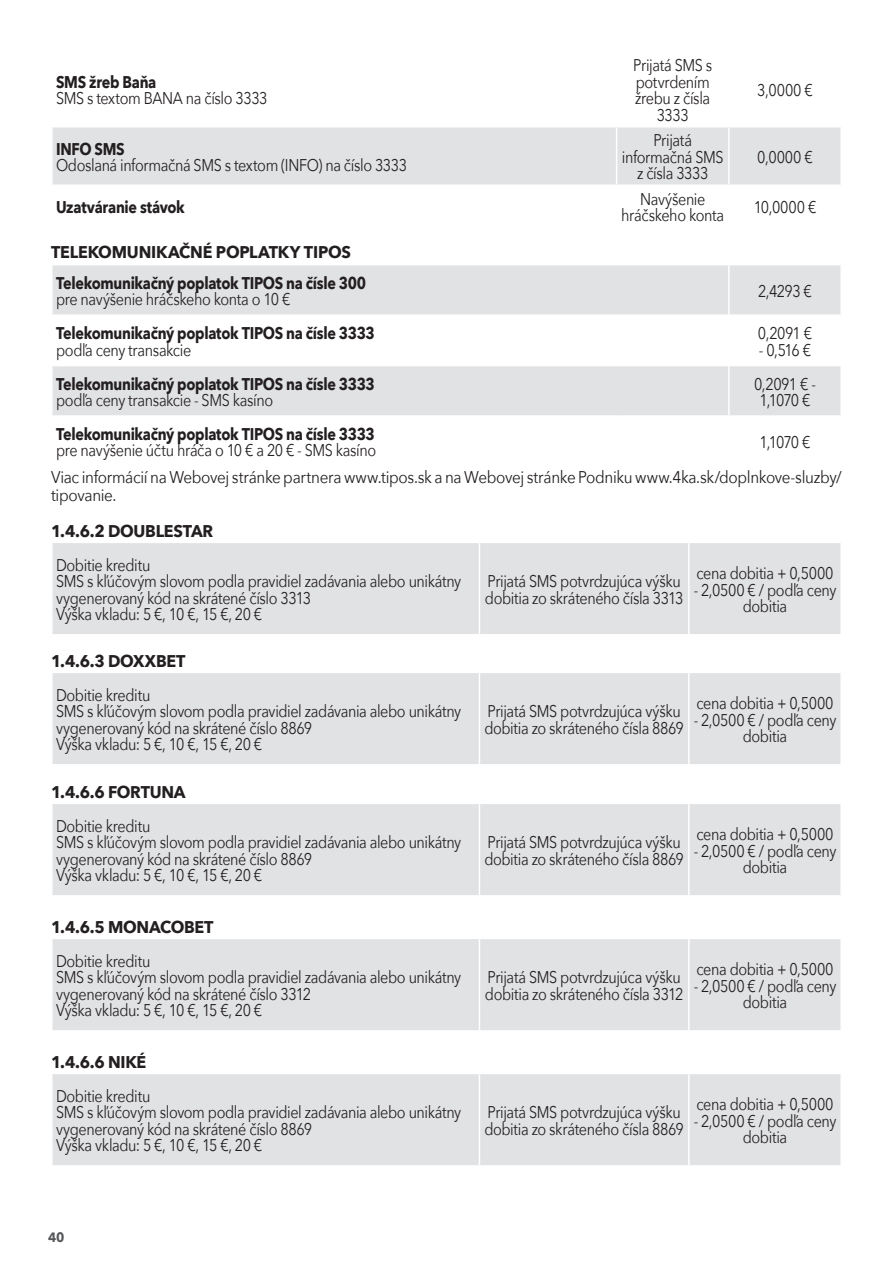
<style>
.page{position:relative;width:893px;height:1263px;background:#fff}
.page>*{position:absolute;margin:0;border:0;box-sizing:border-box;transform-origin:0 0}
.t1{font:16.95px/16.5px "Avenir Next";letter-spacing:-.025em;color:#231f20;scale:.85 1}
.t2{font:700 16.95px "Avenir Next";letter-spacing:-.02em;color:#231f20;scale:.85 1}
.t3{font:700 16.95px/30.8px "Avenir Next";letter-spacing:-.02em;color:#231f20;scale:.95 1}
.t4{font:16.95px/16.5px "Avenir Next";letter-spacing:-.055em;color:#231f20;text-align:center;scale:.85 1}
.t5{font:16.95px "Avenir Next";letter-spacing:-.025em;color:#231f20;scale:.9 1}
.t6{font:700 13.5px "Avenir Next";color:#57585a;scale:.95 1}
</style>
<div class="page">
<div style="left:53px;top:127px;width:787px;height:57px;background:#e1e2e4"></div>
<hr style="left:616px;top:127px;width:1px;height:57px;background:#fff">
<hr style="left:728px;top:127px;width:2px;height:57px;background:#fff">
<div style="left:53px;top:265px;width:787px;height:49px;background:#e1e2e4"></div>
<div style="left:53px;top:366px;width:787px;height:49px;background:#e1e2e4"></div>
<hr style="left:728px;top:265px;width:2px;height:49px;background:#fff">
<hr style="left:728px;top:366px;width:2px;height:49px;background:#fff">
<div style="left:53px;top:543px;width:787px;height:91px;background:#e1e2e4"></div>
<hr style="left:479px;top:543px;width:1px;height:91px;background:#fff">
<hr style="left:688px;top:543px;width:2px;height:91px;background:#fff">
<div style="left:53px;top:673px;width:787px;height:91px;background:#e1e2e4"></div>
<hr style="left:479px;top:673px;width:1px;height:91px;background:#fff">
<hr style="left:688px;top:673px;width:2px;height:91px;background:#fff">
<div style="left:53px;top:804px;width:787px;height:91px;background:#e1e2e4"></div>
<hr style="left:479px;top:804px;width:1px;height:91px;background:#fff">
<hr style="left:688px;top:804px;width:2px;height:91px;background:#fff">
<div style="left:53px;top:939px;width:787px;height:91px;background:#e1e2e4"></div>
<hr style="left:479px;top:939px;width:1px;height:91px;background:#fff">
<hr style="left:688px;top:939px;width:2px;height:91px;background:#fff">
<div style="left:53px;top:1074px;width:787px;height:91px;background:#e1e2e4"></div>
<hr style="left:479px;top:1074px;width:1px;height:91px;background:#fff">
<hr style="left:688px;top:1074px;width:2px;height:91px;background:#fff">
<p class="t2" style="left:56px;top:67px;width:120px">SMS žreb Baňa</p>
<p class="t1" style="left:56px;top:90px;width:250px">SMS s textom BANA na číslo 3333</p>
<p class="t2" style="left:56px;top:134px;width:82px">INFO SMS</p>
<p class="t1" style="left:56px;top:156px;width:414px">Odoslaná informačná SMS s textom (INFO) na číslo 3333</p>
<p class="t1" style="left:633px;top:57px;width:95px;text-align:center">Prijatá SMS s potvrdením žrebu z čísla<br>3333</p>
<p class="t1" style="left:622px;top:132px;width:121px;text-align:center">Prijatá informačná SMS z čísla 3333</p>
<p class="t1" style="left:757px;top:81px;width:67px">3,0000 €</p>
<p class="t1" style="left:757px;top:148px;width:67px">0,0000 €</p>
<p class="t2" style="left:56px;top:192px;width:153px">Uzatváranie stávok</p>
<p class="t1" style="left:621px;top:190px;width:123px;text-align:center">Navýšenie hráčskeho konta</p>
<p class="t1" style="left:754px;top:198px;width:75px">10,0000 €</p>
<p class="t3" style="left:51px;top:236px;width:333px">TELEKOMUNIKAČNÉ POPLATKY TIPOS<br>Telekomunikačný poplatok TIPOS na čísle 300</p>
<p class="t1" style="left:56px;top:290px;width:277px">pre navýšenie hráčskeho konta o 10 €</p>
<p class="t1" style="left:758px;top:282px;width:65px">2,4293 €</p>
<p class="t2" style="left:56px;top:318px;width:377px">Telekomunikačný poplatok TIPOS na čísle 3333</p>
<p class="t1" style="left:56px;top:341px;width:161px">podľa ceny transakcie</p>
<p class="t2" style="left:56px;top:369px;width:377px">Telekomunikačný poplatok TIPOS na čísle 3333</p>
<p class="t1" style="left:56px;top:391px;width:257px">podľa ceny transakcie - SMS kasíno</p>
<p class="t1" style="left:758px;top:324px;width:65px">0,2091 €</p>
<p class="t1" style="left:759px;top:341px;width:63px">- 0,516 €</p>
<p class="t4" style="left:754px;top:375px;width:74px">0,2091 € -<br>1,1070 €</p>
<p class="t2" style="left:56px;top:419px;width:377px">Telekomunikačný poplatok TIPOS na čísle 3333</p>
<p class="t1" style="left:56px;top:442px;width:378px">pre navýšenie účtu hráča o 10 € a 20 € - SMS kasíno</p>
<p class="t1" style="left:51px;top:424px;width:932px;line-height:34.8px;text-indent:708px">1,1070 €<br>Viac informácií na Webovej stránke partnera www.tipos.sk a na Webovej stránke Podniku www.4ka.sk/doplnkove-sluzby/</p>
<p class="t5" style="left:51px;top:481px;width:74px">tipovanie.</p>
<p class="t3" style="left:51px;top:515px;width:172px">1.4.6.2 DOUBLESTAR</p>
<p class="t1" style="left:56px;top:556px;width:478px">Dobitie kreditu<br>SMS s kľúčovým slovom podla pravidiel zadávania alebo unikátny vygenerovaný kód na skrátené číslo 3313<br>Výška vkladu: 5 €, 10 €, 15 €, 20 €</p>
<p class="t1" style="left:696px;top:564px;width:163px">cena dobitia + 0,5000</p>
<p class="t1" style="left:694px;top:581px;width:169px;text-align:center">- 2,0500 € / podľa ceny dobitia</p>
<p class="t1" style="left:485px;top:572px;width:235px">Prijatá SMS potvrdzujúca výšku dobitia zo skráteného čísla 3313</p>
<p class="t3" style="left:51px;top:645px;width:143px">1.4.6.3 DOXXBET</p>
<p class="t1" style="left:56px;top:686px;width:478px">Dobitie kreditu<br>SMS s kľúčovým slovom podla pravidiel zadávania alebo unikátny vygenerovaný kód na skrátené číslo 8869<br>Výška vkladu: 5 €, 10 €, 15 €, 20 €</p>
<p class="t3" style="left:51px;top:776px;width:143px">1.4.6.6 FORTUNA</p>
<p class="t1" style="left:56px;top:817px;width:478px">Dobitie kreditu<br>SMS s kľúčovým slovom podla pravidiel zadávania alebo unikátny vygenerovaný kód na skrátené číslo 8869<br>Výška vkladu: 5 €, 10 €, 15 €, 20 €</p>
<p class="t3" style="left:51px;top:911px;width:172px">1.4.6.5 MONACOBET</p>
<p class="t1" style="left:56px;top:952px;width:478px">Dobitie kreditu<br>SMS s kľúčovým slovom podla pravidiel zadávania alebo unikátny vygenerovaný kód na skrátené číslo 3312<br>Výška vkladu: 5 €, 10 €, 15 €, 20 €</p>
<p class="t3" style="left:51px;top:1046px;width:102px">1.4.6.6 NIKÉ</p>
<p class="t1" style="left:56px;top:1087px;width:478px">Dobitie kreditu<br>SMS s kľúčovým slovom podla pravidiel zadávania alebo unikátny vygenerovaný kód na skrátené číslo 8869<br>Výška vkladu: 5 €, 10 €, 15 €, 20 €</p>
<p class="t1" style="left:484px;top:702px;width:236px">Prijatá SMS potvrdzujúca výšku dobitia zo skráteného čísla 8869</p>
<p class="t1" style="left:696px;top:694px;width:163px">cena dobitia + 0,5000</p>
<p class="t1" style="left:694px;top:711px;width:169px;text-align:center">- 2,0500 € / podľa ceny dobitia</p>
<p class="t1" style="left:484px;top:833px;width:236px">Prijatá SMS potvrdzujúca výšku dobitia zo skráteného čísla 8869</p>
<p class="t1" style="left:696px;top:825px;width:163px">cena dobitia + 0,5000</p>
<p class="t1" style="left:694px;top:842px;width:169px;text-align:center">- 2,0500 € / podľa ceny dobitia</p>
<p class="t1" style="left:485px;top:968px;width:235px">Prijatá SMS potvrdzujúca výšku dobitia zo skráteného čísla 3312</p>
<p class="t1" style="left:696px;top:960px;width:163px">cena dobitia + 0,5000</p>
<p class="t1" style="left:694px;top:977px;width:169px;text-align:center">- 2,0500 € / podľa ceny dobitia</p>
<p class="t1" style="left:484px;top:1103px;width:236px">Prijatá SMS potvrdzujúca výšku dobitia zo skráteného čísla 8869</p>
<p class="t1" style="left:696px;top:1095px;width:163px">cena dobitia + 0,5000</p>
<p class="t1" style="left:694px;top:1112px;width:169px;text-align:center">- 2,0500 € / podľa ceny dobitia</p>
<p class="t6" style="left:48px;top:1226px;width:19px">40</p>
</div>
